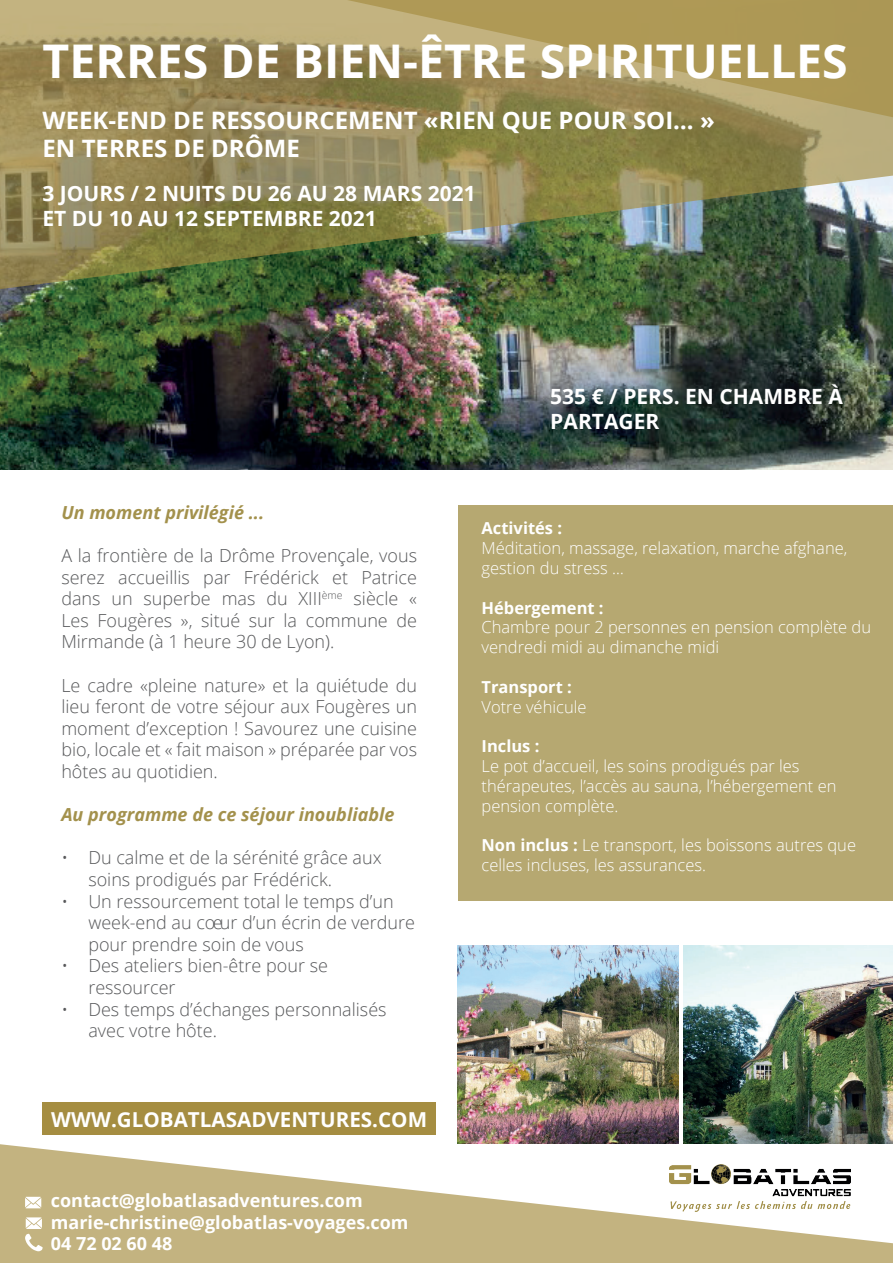
<style>
.page{position:relative;width:893px;height:1263px;background:#fff}
.page>*{position:absolute;margin:0;border:0;box-sizing:border-box;transform-origin:0 0}
.t1{font:700 46.5px "Open Sans";color:#fff}
.t2{font:700 24px/28.5px "Open Sans";color:#fff}
.t3{font:700 21px/25.2px "Open Sans";color:#fff}
.t4{font:700 20.55px "Open Sans";color:#fff}
.t5{font:300 18px/21.6px "Open Sans";color:#57585a}
.t6{font:700 18px/21.6px "Open Sans";color:#fff}
.t7{font:italic 700 18px "Open Sans";color:#a3914c}
.t8{font:300 16.5px/19.8px "Open Sans";color:#fff}
.t9{font:700 16.5px "Open Sans";color:#fff}
.s1{font-weight:700}
</style>
<div class="page">
<svg style="left:0;top:1140px;width:893px;height:123px;fill:#c3b380"></svg>
<img style="left:0;top:291px;width:893px;height:179px">
<img style="left:0;top:0;width:893px;height:291px">
<svg style="left:306px;top:0;width:587px;height:137px;background:#a4945a"></svg>
<img style="left:670px;top:1164px;width:180px;height:48px">
<div style="left:458px;top:505px;width:435px;height:395px;background:#b6a871"></div>
<img style="left:457px;top:945px;width:221px;height:198px">
<img style="left:683px;top:945px;width:210px;height:198px">
<div style="left:43px;top:1102px;width:393px;height:33px;background:#a58d41"></div>
<svg style="left:25px;top:1197px;width:16px;height:11px"></svg>
<svg style="left:25px;top:1217px;width:18px;height:34px"></svg>
<h1 class="t1" style="left:43px;top:28px;width:807px">TERRES DE BIEN-ÊTRE SPIRITUELLES</h1>
<h2 class="t2" style="left:43px;top:105px;width:674px">WEEK-END DE RESSOURCEMENT «RIEN QUE POUR SOI… »<br>EN TERRES DE DRÔME</h2>
<p class="t3" style="left:43px;top:180px;width:435px">3 JOURS / 2 NUITS DU 26 AU 28 MARS 2021<br>ET DU 10 AU 12 SEPTEMBRE 2021</p>
<p class="t7" style="left:61px;top:499px;width:204px">Un moment privilégié ...</p>
<p class="t5" style="left:61px;top:544px;width:357px;text-align:justify">A la frontière de la Drôme Provençale, vous serez accueillis par Frédérick et Patrice dans un superbe mas du XIII<sup>ème</sup> siècle « Les Fougères », situé sur la commune de Mirmande (à 1 heure 30 de Lyon).</p>
<p class="t5" style="left:61px;top:674px;width:357px;text-align:justify">Le cadre «pleine nature» et la quiétude du lieu feront de votre séjour aux Fougères un moment d’exception ! Savourez une cuisine bio, locale et « fait maison » préparée par vos hôtes au quotidien.</p>
<p class="t7" style="left:61px;top:802px;width:335px">Au programme de ce séjour inoubliable</p>
<p class="t5" style="left:88px;top:846px;width:295px;text-indent:-27px">• Du calme et de la sérénité grâce aux soins prodigués par Frédérick.</p>
<p class="t5" style="left:88px;top:890px;width:328px;text-indent:-27px">• Un ressourcement total le temps d’un week-end au coeur d’un écrin de verdure pour prendre soin de vous</p>
<p class="t5" style="left:88px;top:954px;width:241px;text-indent:-27px">• Des ateliers bien-être pour se ressourcer</p>
<p class="t5" style="left:88px;top:998px;width:300px;text-indent:-27px">• Des temps d’échanges personnalisés avec votre hôte.</p>
<p class="t4" style="left:51px;top:1104px;width:377px">WWW.GLOBATLASADVENTURES.COM</p>
<p class="t6" style="left:51px;top:1189px;width:359px">contact@globatlasadventures.com marie-christine@globatlas-voyages.com<br>04 72 02 60 48</p>
<p class="t3" style="left:550px;top:383px;width:294px">535 € / PERS. EN CHAMBRE À<br>PARTAGER</p>
<p class="t9" style="left:482px;top:517px;width:82px">Activités :</p>
<p class="t8" style="left:482px;top:538px;width:367px">Méditation, massage, relaxation, marche afghane, gestion du stress …</p>
<p class="t9" style="left:482px;top:596px;width:124px">Hébergement :</p>
<p class="t8" style="left:482px;top:617px;width:391px">Chambre pour 2 personnes en pension complète du vendredi midi au dimanche midi</p>
<p class="t9" style="left:482px;top:675px;width:92px">Transport :</p>
<p class="t8" style="left:482px;top:696px;width:106px">Votre véhicule</p>
<p class="t9" style="left:482px;top:734px;width:59px">Inclus :</p>
<p class="t8" style="left:482px;top:756px;width:356px">Le pot d’accueil, les soins prodigués par les thérapeutes, l’accès au sauna, l’hébergement en pension complète.</p>
<p class="t8" style="left:482px;top:835px;width:376px"><span class="s1">Non inclus :</span> Le transport, les boissons autres que celles incluses, les assurances.</p>
</div>
